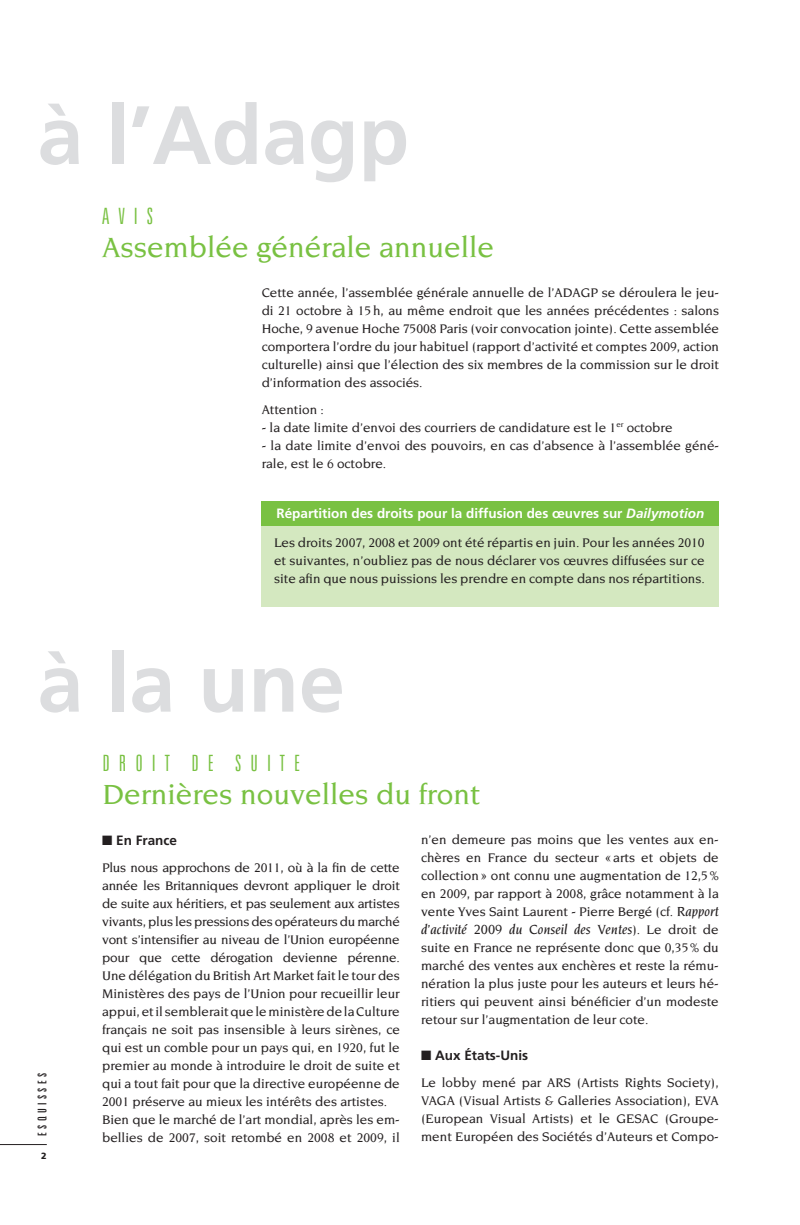
<style>
.page{position:relative;width:800px;height:1225px;background:#fff}
.page>*{position:absolute;margin:0;border:0;box-sizing:border-box;transform-origin:0 0}
.t1{font:700 82.5px "Frutiger LT Std";color:#dcdddf}
.t2{font:500 30px "Novarese Std";color:#79c142}
.t3{font:300 extra-condensed 22.5px "Zurich BT";letter-spacing:.4em;color:#79c142}
.t4{font:italic 500 14.25px "Novarese Std";color:#231f20}
.t5{font:500 13.5px/18px "Novarese Std";color:#231f20;text-align:justify}
.t6{font:700 13.5px "Frutiger LT Std";color:#fff}
.t7{font:700 13.5px "Frutiger LT Std";color:#231f20}
.t8{font:extra-condensed 12px "Zurich BT";letter-spacing:.28em;color:#231f20}
.t9{font:900 9px "Frutiger LT Std";color:#231f20}
.s1{font-style:italic}
.s2{font-style:italic;font-size:14.25px}
.s3{font-style:normal;font-size:13.5px}
</style>
<div class="page">
<hr style="left:0;top:1144px;width:47px;height:1px;background:#231f20">
<div style="left:261px;top:511px;width:458px;height:96px;background:#d4e8c0"></div>
<div style="left:261px;top:501px;width:458px;height:24px;background:#79c142"></div>
<h1 class="t1" style="left:37px;top:87px;width:373px">à l’Adagp</h1>
<h3 class="t3" style="left:102px;top:204px;width:52px">AVIS</h3>
<h2 class="t2" style="left:102px;top:231px;width:393px">Assemblée générale annuelle</h2>
<p class="t5" style="left:261px;top:283px;width:459px">Cette année, l’assemblée générale annuelle de l’ADAGP se déroulera le jeu&shy;di 21 octobre à 15h, au même endroit que les années précédentes : salons Hoche, 9 avenue Hoche 75008 Paris (voir convocation jointe). Cette assemblée comportera l’ordre du jour habituel (rapport d’activité et comptes 2009, action culturelle) ainsi que l’élection des six membres de la commission sur le droit d’information des associés.</p>
<p class="t5" style="left:261px;top:400px;width:64px">Attention :</p>
<p class="t5" style="left:261px;top:418px;width:412px">- la date limite d’envoi des courriers de candidature est le 1<sup>er</sup> octobre</p>
<p class="t5" style="left:261px;top:436px;width:459px">- la date limite d’envoi des pouvoirs, en cas d’absence à l’assemblée géné&shy;rale, est le 6 octobre.</p>
<p class="t6" style="left:276px;top:505px;width:429px">Répartition des droits pour la diffusion des œuvres sur <span class="s1">Dailymotion</span></p>
<p class="t5" style="left:274px;top:534px;width:432px">Les droits 2007, 2008 et 2009 ont été répartis en juin. Pour les années 2010 et suivantes, n’oubliez pas de nous déclarer vos œuvres diffusées sur ce site afin que nous puissions les prendre en compte dans nos répartitions.</p>
<h1 class="t1" style="left:37px;top:634px;width:309px">à la une</h1>
<p class="t8" style="left:36px;top:1135px;width:64px;rotate:-90deg">esquisses</p>
<p class="t9" style="left:41px;top:1150px;width:7px">2</p>
<h3 class="t3" style="left:102px;top:751px;width:199px">DROIT DE SUITE</h3>
<h2 class="t2" style="left:102px;top:777px;width:379px">Dernières nouvelles du front</h2>
<p class="t7" style="left:116px;top:832px;width:62px">En France</p>
<p class="t5" style="left:102px;top:858px;width:299px;text-align:left">Plus nous approchons de 2011, où à la fin de cette année les Britanniques devront appliquer le droit de suite aux héritiers, et pas seulement aux artistes vivants, plus les pressions des opérateurs du marché vont s’intensifier au niveau de l’Union européenne pour que cette dérogation devienne pérenne.<br>Une délégation du British Art Market fait le tour des Ministères des pays de l’Union pour recueillir leur appui, et il semblerait que le ministère de la Culture français ne soit pas insensible à leurs sirènes, ce qui est un comble pour un pays qui, en 1920, fut le premier au monde à introduire le droit de suite et qui a tout fait pour que la directive européenne de 2001 préserve au mieux les intérêts des artistes.<br>Bien que le marché de l’art mondial, après les em&shy;bellies de 2007, soit retombé en 2008 et 2009, il</p>
<p class="t5" style="left:421px;top:830px;width:299px">n’en demeure pas moins que les ventes aux en&shy;chères en France du secteur «arts et objets de collection» ont connu une augmentation de 12,5% en 2009, par rapport à 2008, grâce notamment à la vente Yves Saint Laurent - Pierre Bergé (cf. <span class="s2">Rapport</span></p>
<p class="t4" style="left:421px;top:921px;width:299px">d’activité 2009 du Conseil des Ventes<span class="s3">). Le droit de</span></p>
<p class="t5" style="left:421px;top:938px;width:299px">suite en France ne représente donc que 0,35% du marché des ventes aux enchères et reste la rému&shy;nération la plus juste pour les auteurs et leurs hé&shy;ritiers qui peuvent ainsi bénéficier d’un modeste retour sur l’augmentation de leur cote.</p>
<p class="t7" style="left:435px;top:1047px;width:95px">Aux États-Unis</p>
<p class="t5" style="left:421px;top:1073px;width:299px">Le lobby mené par ARS (Artists Rights Society), VAGA (Visual Artists &amp; Galleries Association), EVA (European Visual Artists) et le GESAC (Groupe&shy;ment Européen des Sociétés d’Auteurs et Compo-</p>
</div>
